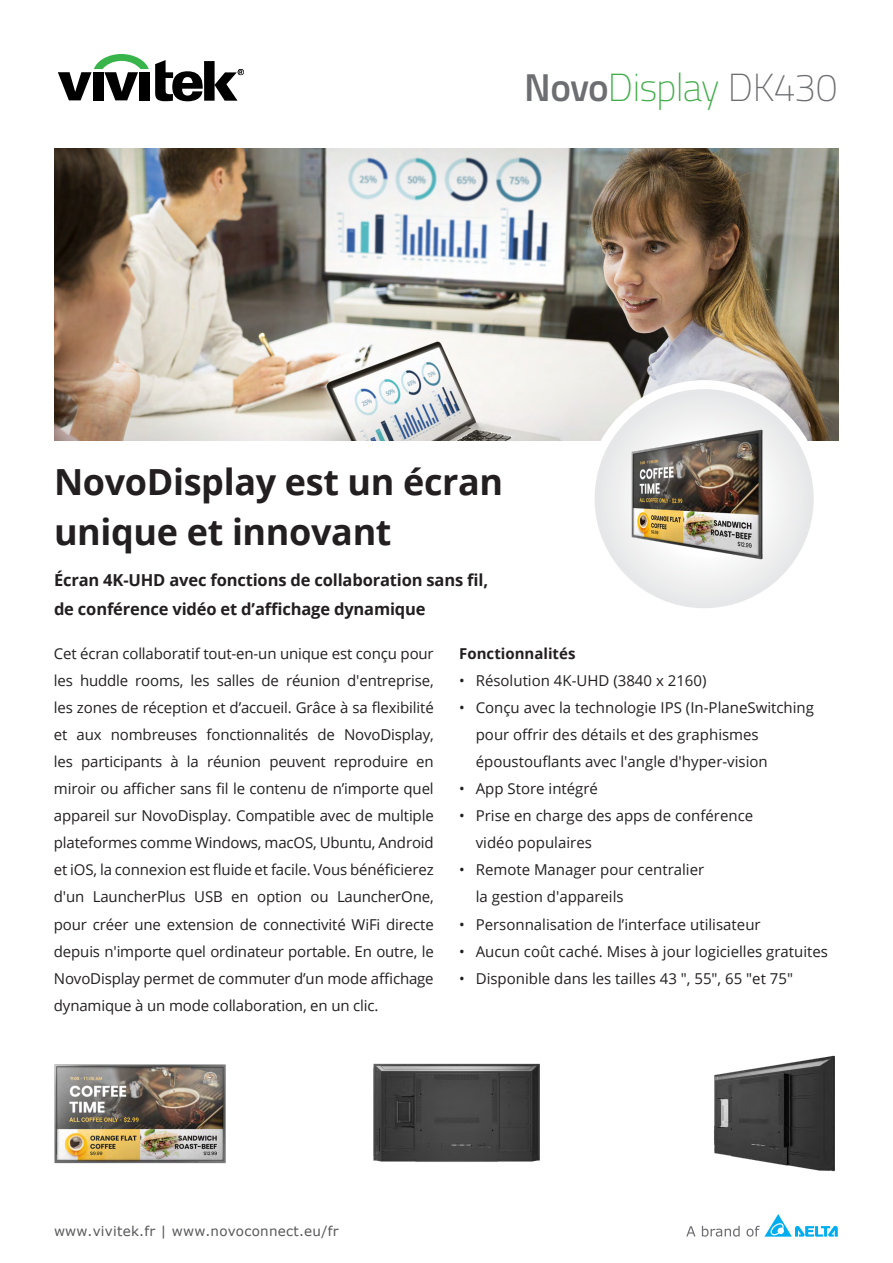
<style>
.page{position:relative;width:893px;height:1263px;background:#fff}
.page>*{position:absolute;margin:0;border:0;box-sizing:border-box;transform-origin:0 0}
.t1{font:100 39px "Titillium";letter-spacing:-.02em;color:#41ad49}
.t2{font:700 36px/49.5px "Open Sans";letter-spacing:-.01em;color:#231f20}
.t3{font:700 16.5px/29.2px "Open Sans";letter-spacing:-.01em;color:#231f20}
.t4{font:15px/27px "Open Sans";color:#231f20}
.t5{font:700 15px "Open Sans";color:#231f20}
.t6{font:13.5px "Verdana";letter-spacing:.02em;color:#58595b}
.s1{font-weight:600;color:#6d6e71}
.s2{color:#6d6e71}
</style>
<div class="page">
<img style="left:54px;top:149px;width:785px;height:291px">
<div style="left:139px;top:72px;width:11px;height:28px;background:#000"></div>
<svg style="left:58px;top:54px;width:91px;height:46px"></svg>
<svg style="left:155px;top:60px;width:89px;height:41px"></svg>
<svg style="left:590px;top:385px;width:228px;height:228px"></svg>
<div style="left:586px;top:380px;width:237px;height:237px;border:9px solid #fff;border-radius:50%"></div>
<img style="left:714px;top:1055px;width:121px;height:117px">
<img style="left:373px;top:1063px;width:167px;height:99px">
<img style="left:54px;top:1064px;width:172px;height:100px">
<svg style="left:686px;top:1226px;width:9px;height:10px"></svg>
<svg style="left:702px;top:1226px;width:38px;height:10px"></svg>
<svg style="left:747px;top:1214px;width:91px;height:22px"></svg>
<img style="left:622px;top:421px;width:153px;height:144px">
<h1 class="t1" style="left:524px;top:60px;width:315px"><span class="s1">Novo</span>Display <span class="s2">DK430</span></h1>
<h2 class="t2" style="left:54px;top:456px;width:451px">NovoDisplay est un écran unique et innovant</h2>
<p class="t3" style="left:54px;top:565px;width:436px">Écran 4K-UHD avec fonctions de collaboration sans fil, de conférence vidéo et d’affichage dynamique</p>
<p class="t4" style="left:54px;top:640px;width:381px;text-align:justify">Cet écran collaboratif tout-en-un unique est conçu pour les huddle rooms, les salles de réunion d'entreprise, les zones de réception et d’accueil. Grâce à sa flexibilité et aux nombreuses fonctionnalités de NovoDisplay, les participants à la réunion peuvent reproduire en miroir ou afficher sans fil le contenu de n’importe quel appareil sur NovoDisplay. Compatible avec de multiple plateformes comme Windows, macOS, Ubuntu, Android et iOS, la connexion est fluide et facile. Vous bénéficierez d'un LauncherPlus USB en option ou LauncherOne, pour créer une extension de connectivité WiFi directe depuis n'importe quel ordinateur portable. En outre, le NovoDisplay permet de commuter d’un mode affichage dynamique à un mode collaboration, en un clic.</p>
<p class="t5" style="left:459px;top:643px;width:118px">Fonctionnalités</p>
<p class="t4" style="left:459px;top:667px;width:249px">• Résolution 4K-UHD (3840 x 2160)</p>
<p class="t4" style="left:476px;top:694px;width:340px;text-indent:-16px">• Conçu avec la technologie IPS (In-PlaneSwitching pour offrir des détails et des graphismes époustouflants avec l'angle d'hyper-vision</p>
<p class="t4" style="left:459px;top:775px;width:140px">• App Store intégré</p>
<p class="t4" style="left:476px;top:802px;width:279px;text-indent:-16px">• Prise en charge des apps de conférence vidéo populaires</p>
<p class="t4" style="left:476px;top:856px;width:230px;text-indent:-16px">• Remote Manager pour centralier la gestion d'appareils</p>
<p class="t4" style="left:459px;top:910px;width:303px">• Personnalisation de l’interface utilisateur</p>
<p class="t4" style="left:459px;top:937px;width:370px">• Aucun coût caché. Mises à jour logicielles gratuites</p>
<p class="t4" style="left:459px;top:964px;width:335px">• Disponible dans les tailles 43 ", 55", 65 "et 75"</p>
<p class="t6" style="left:54px;top:1222px;width:286px">www.vivitek.fr | www.novoconnect.eu/fr</p>
</div>
